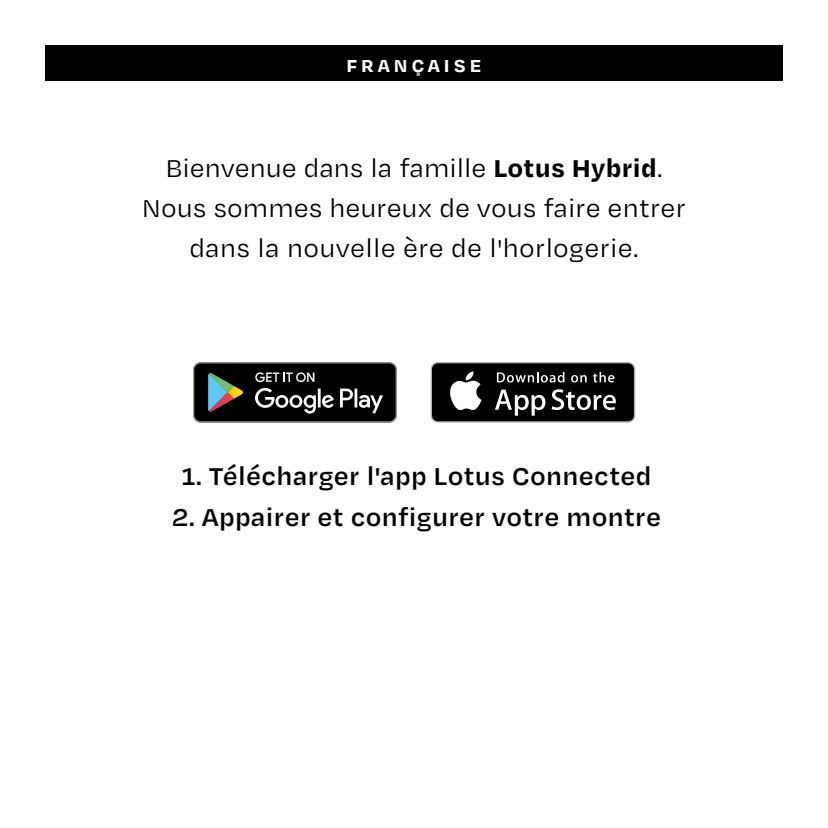
<style>
.page{position:relative;width:828px;height:828px;background:#fff}
.page>*{position:absolute;margin:0;border:0;box-sizing:border-box;transform-origin:0 0}
.t1{font:28px/40px "Degular Text";color:#000;text-align:center}
.t2{font:600 28px "Degular Text";letter-spacing:.01em;color:#000}
.t3{font:700 20px "Degular Text";letter-spacing:.2em;color:#fff}
.s1{font-weight:700}
</style>
<div class="page">
<div style="left:45px;top:45px;width:737px;height:36px;background:#000"></div>
<svg style="left:193px;top:362px;width:204px;height:60px;background:#292b2a"></svg>
<svg style="left:431px;top:362px;width:204px;height:60px"></svg>
<div style="left:432px;top:363px;width:202px;height:58px;background:#000;border-radius:6px"></div>
<svg style="left:450px;top:371px;width:31px;height:39px"></svg>
<svg style="left:495px;top:389px;width:50px;height:27px"></svg>
<svg style="left:551px;top:389px;width:65px;height:21px"></svg>
<svg style="left:497px;top:372px;width:67px;height:10px"></svg>
<svg style="left:571px;top:375px;width:15px;height:7px"></svg>
<svg style="left:593px;top:372px;width:21px;height:10px"></svg>
<p class="t3" style="left:346px;top:52px;width:137px">FRANÇAISE</p>
<p class="t1" style="left:142px;top:147px;width:545px">Bienvenue dans la famille <span class="s1">Lotus Hybrid</span>.<br>Nous sommes heureux de vous faire entrer dans la nouvelle ère de l'horlogerie.</p>
<p class="t2" style="left:181px;top:457px;width:471px">1. Télécharger l'app Lotus Connected</p>
<p class="t2" style="left:172px;top:499px;width:490px">2. Appairer et configurer votre montre</p>
</div>
